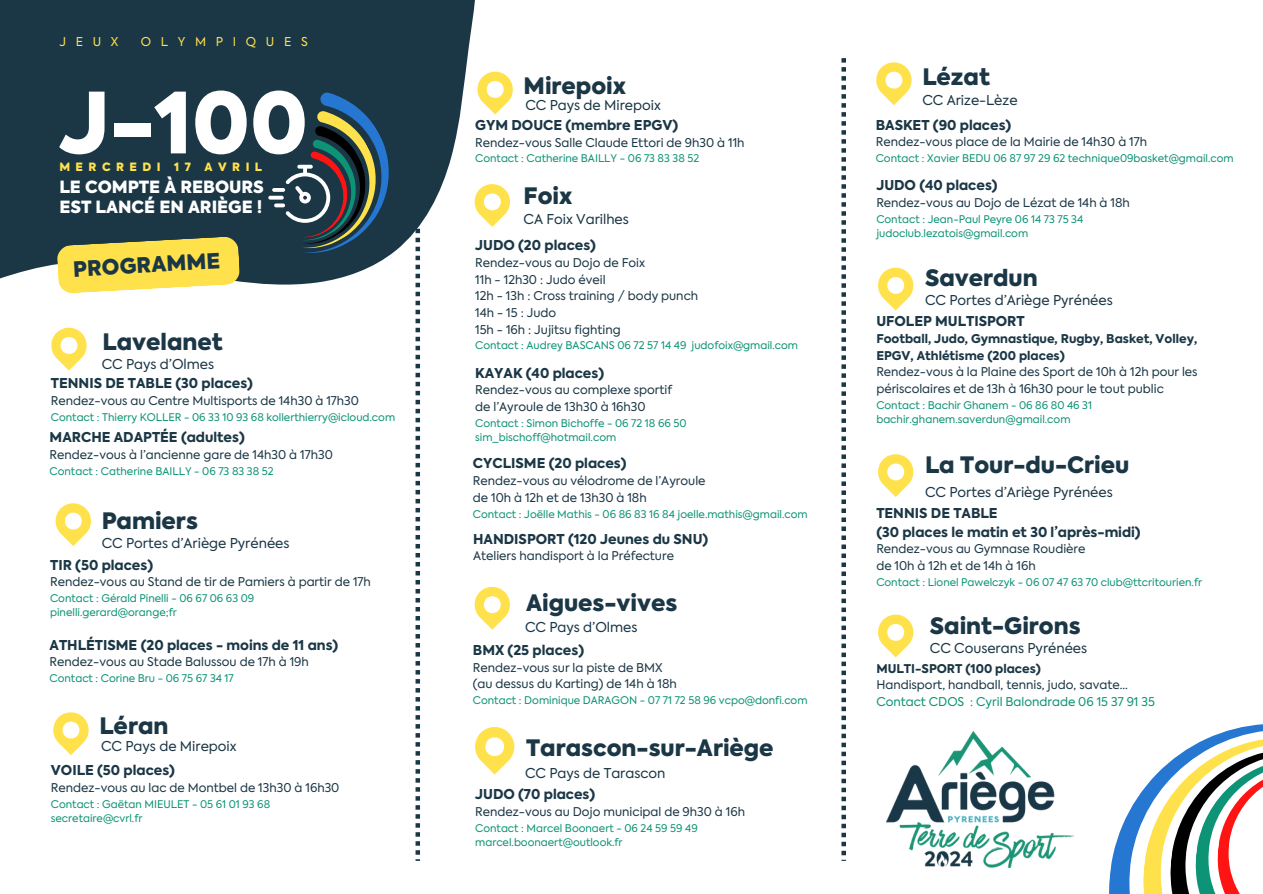
<style>
.page{position:relative;width:1263px;height:894px;background:#fff}
.page>*{position:absolute;margin:0;border:0;box-sizing:border-box;transform-origin:0 0}
.t1{font:900 83.55px "Axiforma";color:#fff}
.t2{font:900 22.5px "Axiforma";color:#1b3746}
.t3{font:900 21px "Axiforma";color:#1b3746}
.t4{font:900 16.65px/20.1px "Axiforma";color:#fff}
.t5{font:800 13.5px "Axiforma";color:#1b3746}
.t6{font:13.5px "Axiforma";color:#1b3746}
.t7{font:12.15px "Axiforma";letter-spacing:.8em;color:#ffe24b}
.t8{font:12px/16.6px "Axiforma";color:#1b3746}
.t9{font:800 12px/16.6px "Axiforma";color:#1b3746}
.t10{font:12px "Axiforma";color:#0d9376}
.t11{font:900 11.4px "Axiforma";letter-spacing:.48em;color:#ffe24b}
.t12{font:10.5px/14px "Axiforma";color:#0d9376}
</style>
<div class="page">
<svg style="left:0;top:0;width:496px;height:279px;fill:#1b3746"></svg>
<svg style="left:841px;top:58px;width:5px;height:802px"></svg>
<svg style="left:1109px;top:724px;width:154px;height:169px"></svg>
<img style="left:887px;top:731px;width:188px;height:136px">
<svg style="left:475px;top:727px;width:40px;height:47px"></svg>
<svg style="left:50px;top:0;width:370px;height:860px"></svg>
<svg style="left:476px;top:70px;width:37px;height:44px"></svg>
<svg style="left:473px;top:182px;width:37px;height:45px"></svg>
<svg style="left:474px;top:587px;width:36px;height:42px"></svg>
<svg style="left:876px;top:62px;width:36px;height:43px"></svg>
<svg style="left:878px;top:267px;width:36px;height:43px"></svg>
<svg style="left:878px;top:454px;width:36px;height:43px"></svg>
<svg style="left:878px;top:614px;width:36px;height:43px"></svg>
<h5 class="t7" style="left:59px;top:36px;width:61px">JEUX</h5>
<h5 class="t7" style="left:141px;top:36px;width:169px">OLYMPIQUES</h5>
<h2 class="t1" style="left:59px;top:89px;width:250px">J-100</h2>
<p class="t4" style="left:59px;top:178px;width:206px">LE COMPTE À REBOURS<br>EST LANCÉ EN ARIÈGE !</p>
<p class="t11" style="left:59px;top:162px;width:204px">MERCREDI 17 AVRIL</p>
<p class="t3" style="left:73px;top:260px;width:149px;rotate:-3deg">PROGRAMME</p>
<p class="t2" style="left:103px;top:332px;width:122px">Lavelanet</p>
<p class="t6" style="left:102px;top:358px;width:114px">CC Pays d’Olmes</p>
<p class="t5" style="left:51px;top:378px;width:204px">TENNIS DE TABLE (30 places)</p>
<p class="t8" style="left:51px;top:393px;width:310px">Rendez-vous au Centre Multisports de 14h30 à 17h30</p>
<p class="t12" style="left:51px;top:411px;width:346px">Contact : Thierry KOLLER - 06 33 10 93 68 kollerthierry@icloud.com</p>
<p class="t5" style="left:50px;top:432px;width:197px">MARCHE ADAPTÉE (adultes)</p>
<p class="t8" style="left:50px;top:447px;width:285px">Rendez-vous à l’ancienne gare de 14h30 à 17h30</p>
<p class="t12" style="left:50px;top:465px;width:226px">Contact : Catherine BAILLY - 06 73 83 38 52</p>
<h3 class="t2" style="left:102px;top:512px;width:98px">Pamiers</h3>
<h5 class="t6" style="left:102px;top:537px;width:189px">CC Portes d’Ariège Pyrénées</h5>
<p class="t5" style="left:50px;top:559px;width:105px">TIR (50 places)</p>
<p class="t8" style="left:50px;top:574px;width:322px">Rendez-vous au Stand de tir de Pamiers à partir de 17h</p>
<p class="t12" style="left:50px;top:592px;width:206px">Contact : Gérald Pinelli - 06 67 06 63 09</p>
<p class="t12" style="left:50px;top:606px;width:128px">pinelli.gerard@orange;fr</p>
<p class="t5" style="left:50px;top:639px;width:290px">ATHLÉTISME (20 places - moins de 11 ans)</p>
<p class="t8" style="left:50px;top:654px;width:261px">Rendez-vous au Stade Balussou de 17h à 19h</p>
<p class="t12" style="left:50px;top:672px;width:186px">Contact : Corine Bru - 06 75 67 34 17</p>
<h3 class="t2" style="left:99px;top:716px;width:71px">Léran</h3>
<h5 class="t6" style="left:101px;top:740px;width:137px">CC Pays de Mirepoix</h5>
<p class="t5" style="left:51px;top:764px;width:126px">VOILE (50 places)</p>
<p class="t8" style="left:51px;top:780px;width:290px">Rendez-vous au lac de Montbel de 13h30 à 16h30</p>
<p class="t12" style="left:51px;top:797px;width:221px">Contact : Gaëtan MIEULET - 05 61 01 93 68</p>
<p class="t12" style="left:51px;top:811px;width:93px">secretaire@cvrl.fr</p>
<p class="t2" style="left:524px;top:76px;width:104px">Mirepoix</p>
<h3 class="t6" style="left:525px;top:100px;width:137px">CC Pays de Mirepoix</h3>
<h5 class="t5" style="left:475px;top:120px;width:204px">GYM DOUCE (membre EPGV)</h5>
<p class="t8" style="left:475px;top:135px;width:271px">Rendez-vous Salle Claude Ettori de 9h30 à 11h</p>
<p class="t12" style="left:475px;top:152px;width:226px">Contact : Catherine BAILLY - 06 73 83 38 52</p>
<p class="t2" style="left:524px;top:186px;width:50px">Foix</p>
<p class="t6" style="left:524px;top:213px;width:107px">CA Foix Varilhes</p>
<p class="t5" style="left:475px;top:240px;width:122px">JUDO (20 places)</p>
<p class="t8" style="left:475px;top:255px;width:171px">Rendez-vous au Dojo de Foix</p>
<p class="t8" style="left:475px;top:272px;width:132px">11h - 12h30 : Judo éveil</p>
<p class="t8" style="left:475px;top:289px;width:224px">12h - 13h : Cross training / body punch</p>
<p class="t8" style="left:475px;top:305px;width:82px">14h - 15 : Judo</p>
<p class="t8" style="left:475px;top:322px;width:147px">15h - 16h : Jujitsu fighting</p>
<p class="t12" style="left:475px;top:339px;width:324px">Contact : Audrey BASCANS 06 72 57 14 49 judofoix@gmail.com</p>
<p class="t5" style="left:475px;top:367px;width:130px">KAYAK (40 places)</p>
<h1 class="t8" style="left:475px;top:382px;width:198px">Rendez-vous au complexe sportif</h1>
<h6 class="t8" style="left:475px;top:399px;width:172px">de l’Ayroule de 13h30 à 16h30</h6>
<h4 class="t12" style="left:475px;top:417px;width:213px">Contact : Simon Bichoffe - 06 72 18 66 50 sim_bischoff@hotmail.com</h4>
<p class="t5" style="left:473px;top:458px;width:155px">CYCLISME (20 places)</p>
<p class="t8" style="left:473px;top:473px;width:234px">Rendez-vous au vélodrome de l’Ayroule</p>
<p class="t8" style="left:473px;top:490px;width:175px">de 10h à 12h et de 13h30 à 18h</p>
<p class="t12" style="left:473px;top:507px;width:336px">Contact : Joëlle Mathis - 06 86 83 16 84 joelle.mathis@gmail.com</p>
<p class="t5" style="left:473px;top:533px;width:237px">HANDISPORT (120 Jeunes du SNU)</p>
<p class="t8" style="left:473px;top:548px;width:202px">Ateliers handisport à la Préfecture</p>
<p class="t2" style="left:526px;top:593px;width:153px">Aigues-vives</p>
<p class="t6" style="left:525px;top:621px;width:114px">CC Pays d’Olmes</p>
<p class="t5" style="left:473px;top:644px;width:113px">BMX (25 places)</p>
<p class="t8" style="left:473px;top:660px;width:191px">Rendez-vous sur la piste de BMX</p>
<h3 class="t8" style="left:473px;top:676px;width:206px">(au dessus du Karting) de 14h à 18h</h3>
<h5 class="t12" style="left:473px;top:694px;width:336px">Contact : Dominique DARAGON - 07 71 72 58 96 vcpo@donfi.com</h5>
<p class="t2" style="left:526px;top:737px;width:249px">Tarascon-sur-Ariège</p>
<p class="t6" style="left:525px;top:767px;width:142px">CC Pays de Tarascon</p>
<p class="t5" style="left:475px;top:788px;width:122px">JUDO (70 places)</p>
<p class="t8" style="left:475px;top:804px;width:271px">Rendez-vous au Dojo municipal de 9h30 à 16h</p>
<p class="t12" style="left:475px;top:821px;width:224px">Contact : Marcel Boonaert - 06 24 59 59 49 marcel.boonaert@outlook.fr</p>
<p class="t2" style="left:922px;top:67px;width:69px">Lézat</p>
<p class="t6" style="left:922px;top:94px;width:97px">CC Arize-Lèze</p>
<p class="t5" style="left:876px;top:119px;width:137px">BASKET (90 places)</p>
<h3 class="t8" style="left:876px;top:135px;width:273px">Rendez-vous place de la Mairie de 14h30 à 17h</h3>
<h5 class="t12" style="left:876px;top:152px;width:359px">Contact : Xavier BEDU 06 87 97 29 62 technique09basket@gmail.com</h5>
<p class="t5" style="left:876px;top:180px;width:123px">JUDO (40 places)</p>
<p class="t8" style="left:876px;top:195px;width:255px">Rendez-vous au Dojo de Lézat de 14h à 18h</p>
<h3 class="t12" style="left:876px;top:213px;width:208px">Contact : Jean-Paul Peyre 06 14 73 75 34</h3>
<h5 class="t12" style="left:876px;top:227px;width:153px">judoclub.lezatois@gmail.com</h5>
<p class="t2" style="left:925px;top:269px;width:114px">Saverdun</p>
<p class="t6" style="left:925px;top:294px;width:189px">CC Portes d’Ariège Pyrénées</p>
<p class="t5" style="left:876px;top:316px;width:150px">UFOLEP MULTISPORT</p>
<p class="t9" style="left:876px;top:331px;width:322px">Football, Judo, Gymnastique, Rugby, Basket, Volley,<br>EPGV, Athlétisme (200 places)</p>
<p class="t8" style="left:876px;top:364px;width:323px">Rendez-vous à la Plaine des Sport de 10h à 12h pour les périscolaires et de 13h à 16h30 pour le tout public</p>
<h3 class="t12" style="left:876px;top:398px;width:217px">Contact : Bachir Ghanem - 06 86 80 46 31 bachir.ghanem.saverdun@gmail.com</h3>
<h5 class="t2" style="left:925px;top:455px;width:206px">La Tour-du-Crieu</h5>
<p class="t6" style="left:925px;top:487px;width:189px">CC Portes d’Ariège Pyrénées</p>
<p class="t5" style="left:876px;top:507px;width:123px">TENNIS DE TABLE</p>
<p class="t5" style="left:876px;top:526px;width:266px">(30 places le matin et 30 l’après-midi)</p>
<p class="t8" style="left:876px;top:541px;width:211px">Rendez-vous au Gymnase Roudière</p>
<p class="t8" style="left:876px;top:558px;width:161px">de 10h à 12h et de 14h à 16h</p>
<p class="t12" style="left:876px;top:575px;width:327px">Contact : Lionel Pawelczyk - 06 07 47 63 70 club@ttcritourien.fr</p>
<p class="t2" style="left:930px;top:616px;width:152px">Saint-Girons</p>
<h3 class="t6" style="left:930px;top:642px;width:159px">CC Couserans Pyrénées</h3>
<h5 class="t9" style="left:876px;top:660px;width:166px">MULTI-SPORT (100 places)</h5>
<p class="t8" style="left:876px;top:677px;width:253px">Handisport, handball, tennis, judo, savate...</p>
<p class="t10" style="left:876px;top:696px;width:280px">Contact CDOS : Cyril Balondrade 06 15 37 91 35</p>
</div>
